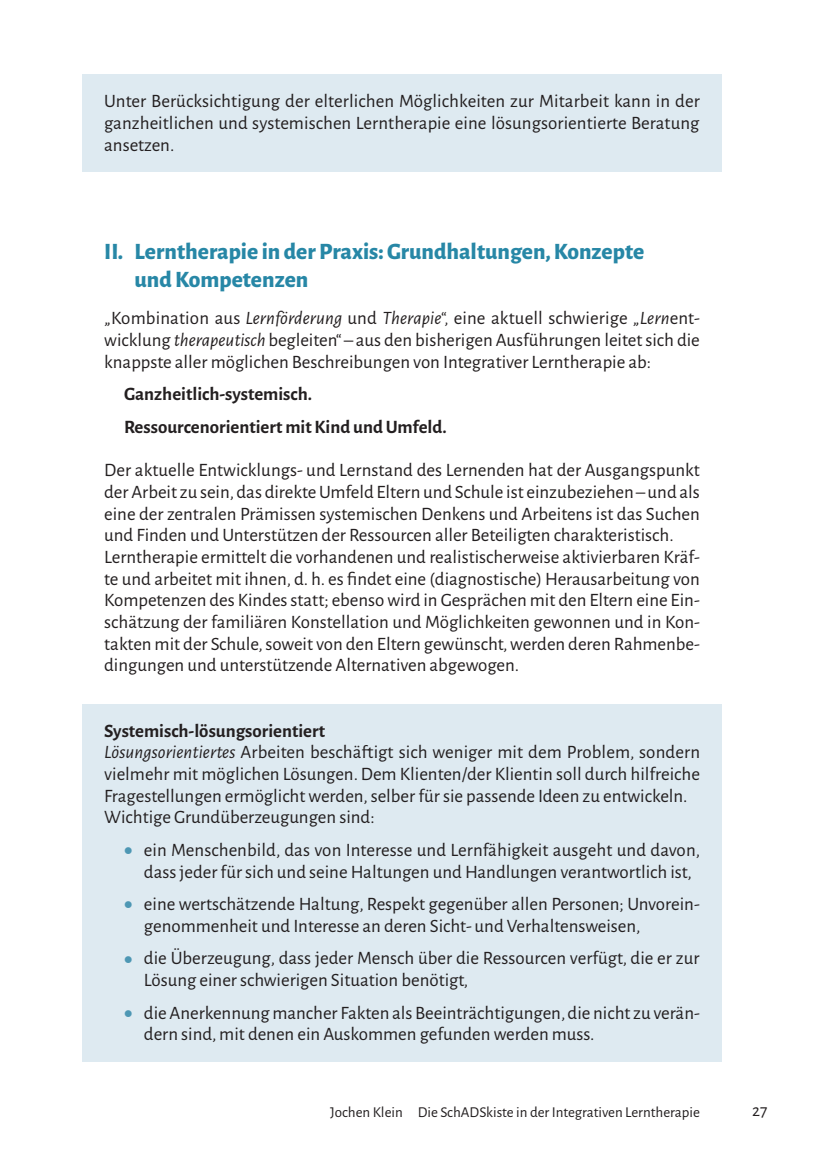
<style>
.page{position:relative;width:824px;height:1171px;background:#fff}
.page>*{position:absolute;margin:0;border:0;box-sizing:border-box;transform-origin:0 0}
.t1{font:800 23.45px/28px "Alegreya Sans";color:#2787a6}
.t2{font:18.9px/21.7px "Alegreya Sans";color:#231f20}
.t3{font:700 18.9px/32.6px "Alegreya Sans";color:#231f20}
.t4{font:17.5px "Alegreya Sans";color:#231f20}
.t5{font:15.05px "Alegreya Sans";color:#231f20}
.s1{font-style:italic}
.s2{font-weight:700}
</style>
<div class="page">
<div style="left:82px;top:75px;width:639px;height:97px;background:#deeaf1"></div>
<div style="left:82px;top:704px;width:639px;height:54px;background:#deeaf1"></div>
<div style="left:82px;top:726px;width:639px;height:97px;background:#deeaf1"></div>
<div style="left:82px;top:823px;width:639px;height:76px;background:#deeaf1"></div>
<div style="left:82px;top:877px;width:639px;height:76px;background:#deeaf1"></div>
<div style="left:82px;top:932px;width:639px;height:76px;background:#deeaf1"></div>
<div style="left:82px;top:986px;width:639px;height:76px;background:#deeaf1"></div>
<p class="t2" style="left:104px;top:89px;width:597px;text-align:justify">Unter Berücksichtigung der elterlichen Möglichkeiten zur Mitarbeit kann in der ganzheitlichen und systemischen Lerntherapie eine lösungsorientierte Beratung ansetzen.</p>
<p class="t1" style="left:135px;top:236px;width:511px;text-indent:-30px">II. Lerntherapie in der Praxis: Grundhaltungen, Konzepte und Kompetenzen</p>
<p class="t2" style="left:104px;top:306px;width:597px;text-align:justify">„Kombination aus <span class="s1">Lernförderung</span> und <span class="s1">Therapie“,</span> eine aktuell schwierige „<span class="s1">Lern</span>ent&shy;wicklung <span class="s1">therapeutisch</span> begleiten“ – aus den bisherigen Ausführungen leitet sich die knappste aller möglichen Beschreibungen von Integrativer Lerntherapie ab:</p>
<p class="t3" style="left:124px;top:376px;width:324px">Ganzheitlich-systemisch.<br>Ressourcenorientiert mit Kind und Umfeld.</p>
<p class="t2" style="left:104px;top:458px;width:597px">Der aktuelle Entwicklungs- und Lernstand des Lernenden hat der Ausgangspunkt der Arbeit zu sein, das direkte Umfeld Eltern und Schule ist einzubeziehen – und als eine der zentralen Prämissen systemischen Denkens und Arbeitens ist das Suchen und Finden und Unterstützen der Ressourcen aller Beteiligten charakteristisch.<br>Lerntherapie ermittelt die vorhandenen und realistischerweise aktivierbaren Kräf&shy;te und arbeitet mit ihnen, d. h. es findet eine (diagnostische) Herausarbeitung von Kompetenzen des Kindes statt; ebenso wird in Gesprächen mit den Eltern eine Ein&shy;schätzung der familiären Konstellation und Möglichkeiten gewonnen und in Kon&shy;takten mit der Schule, soweit von den Eltern gewünscht, werden deren Rahmenbe&shy;dingungen und unterstützende Alternativen abgewogen.</p>
<p class="t2" style="left:104px;top:719px;width:597px"><span class="s2">Systemisch-lösungsorientiert<br></span><span class="s1">Lösungsorientiertes</span> Arbeiten beschäftigt sich weniger mit dem Problem, sondern vielmehr mit möglichen Lösungen. Dem Klienten/der Klientin soll durch hilfreiche Fragestellungen ermöglicht werden, selber für sie passende Ideen zu entwickeln.<br>Wichtige Grundüberzeugungen sind:</p>
<p class="t2" style="left:144px;top:838px;width:557px">ein Menschenbild, das von Interesse und Lernfähigkeit ausgeht und davon, dass jeder für sich und seine Haltungen und Handlungen verantwortlich ist,</p>
<p class="t2" style="left:144px;top:892px;width:557px">eine wertschätzende Haltung, Respekt gegenüber allen Personen; Unvorein&shy;genommenheit und Interesse an deren Sicht- und Verhaltensweisen,</p>
<p class="t2" style="left:144px;top:946px;width:557px">die Überzeugung, dass jeder Mensch über die Ressourcen verfügt, die er zur<br>Lösung einer schwierigen Situation benötigt,</p>
<p class="t2" style="left:144px;top:1001px;width:557px">die Anerkennung mancher Fakten als Beeinträchtigungen, die nicht zu verän&shy;dern sind, mit denen ein Auskommen gefunden werden muss.</p>
<p class="t5" style="left:330px;top:1101px;width:371px">Jochen Klein Die SchADSkiste in der Integrativen Lerntherapie</p>
<p class="t4" style="left:752px;top:1099px;width:17px">27</p>
</div>
